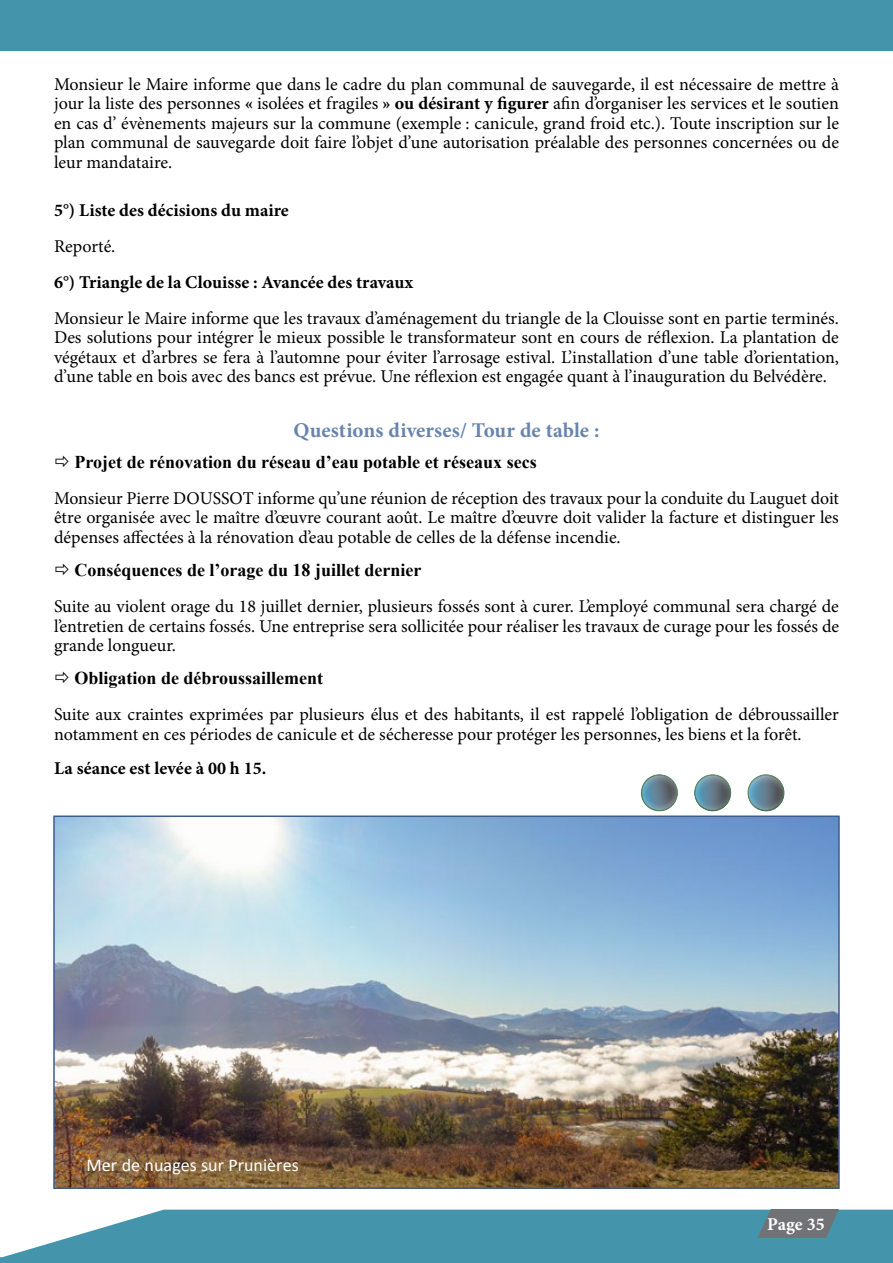
<style>
.page{position:relative;width:893px;height:1263px;background:#fff}
.page>*{position:absolute;margin:0;border:0;box-sizing:border-box;transform-origin:0 0}
.t1{font:700 21px "Minion Pro";letter-spacing:.005em;color:#6884ad}
.t2{font:18px/19.4px "Minion Pro";color:#000;text-align:justify}
.t3{font:700 18px "Times New Roman";color:#000}
.t4{font:700 18px "Minion Pro";color:#000}
.t5{font:18px "Calibri";color:#fff}
.t6{font:700 18px "Minion Pro";color:#fff}
.s1{font-weight:700}
</style>
<div class="page">
<svg style="left:640px;top:774px;width:38px;height:38px"></svg>
<div style="left:681px;top:763px;width:64px;height:50px;background:#fff;opacity:.75"></div>
<div style="left:735px;top:763px;width:64px;height:50px;background:#fff;opacity:.75"></div>
<img style="left:56px;top:818px;width:781px;height:368px">
<div style="left:53px;top:815px;width:787px;height:374px;border:2px solid #3d5b8b"></div>
<svg style="left:0;top:1209px;width:893px;height:54px;background:#569eb3"></svg>
<svg style="left:757px;top:1209px;width:82px;height:29px;background:#69787e"></svg>
<div style="left:0;top:0;width:892px;height:50px;background:#4494ab"></div>
<p class="t2" style="left:54px;top:75px;width:786px">Monsieur le Maire informe que dans le cadre du plan communal de sauvegarde, il est nécessaire de mettre à jour la liste des personnes <span class="s1">«</span> isolées et fragiles <span class="s1">» ou désirant y figurer</span> afin d’organiser les services et le soutien en cas d’ évènements majeurs sur la commune (exemple : canicule, grand froid etc.). Toute inscription sur le plan communal de sauvegarde doit faire l’objet d’une autorisation préalable des personnes concernées ou de leur mandataire.</p>
<p class="t4" style="left:54px;top:198px;width:236px">5°) Liste des décisions du maire</p>
<p class="t2" style="left:54px;top:237px;width:63px">Reporté.</p>
<p class="t4" style="left:54px;top:270px;width:360px">6°) Triangle de la Clouisse : Avancée des travaux</p>
<p class="t2" style="left:54px;top:309px;width:786px">Monsieur le Maire informe que les travaux d’aménagement du triangle de la Clouisse sont en partie terminés.<br>Des solutions pour intégrer le mieux possible le transformateur sont en cours de réflexion. La plantation de végétaux et d’arbres se fera à l’automne pour éviter l’arrosage estival. L’installation d’une table d’orientation, d’une table en bois avec des bancs est prévue. Une réflexion est engagée quant à l’inauguration du Belvédère.</p>
<p class="t1" style="left:294px;top:415px;width:307px">Questions diverses/ Tour de table :</p>
<p class="t3" style="left:75px;top:449px;width:464px">Projet de rénovation du réseau d’eau potable et réseaux secs</p>
<p class="t2" style="left:54px;top:489px;width:786px">Monsieur Pierre DOUSSOT informe qu’une réunion de réception des travaux pour la conduite du Lauguet doit être organisée avec le maître d’œuvre courant août. Le maître d’œuvre doit valider la facture et distinguer les dépenses affectées à la rénovation d’eau potable de celles de la défense incendie.</p>
<p class="t3" style="left:75px;top:557px;width:348px">Conséquences de l’orage du 18 juillet dernier</p>
<p class="t2" style="left:54px;top:597px;width:787px">Suite au violent orage du 18 juillet dernier, plusieurs fossés sont à curer. L’employé communal sera chargé de l’entretien de certains fossés. Une entreprise sera sollicitée pour réaliser les travaux de curage pour les fossés de grande longueur.</p>
<p class="t3" style="left:75px;top:665px;width:250px">Obligation de débroussaillement</p>
<p class="t2" style="left:54px;top:705px;width:786px">Suite aux craintes exprimées par plusieurs élus et des habitants, il est rappelé l’obligation de débroussailler notamment en ces périodes de canicule et de sécheresse pour protéger les personnes, les biens et la forêt.</p>
<p class="t4" style="left:54px;top:756px;width:214px">La séance est levée à 00 h 15.</p>
<p class="t5" style="left:86px;top:1152px;width:214px">Mer de nuages sur Prunières</p>
<p class="t6" style="left:767px;top:1211px;width:59px">Page 35</p>
</div>
